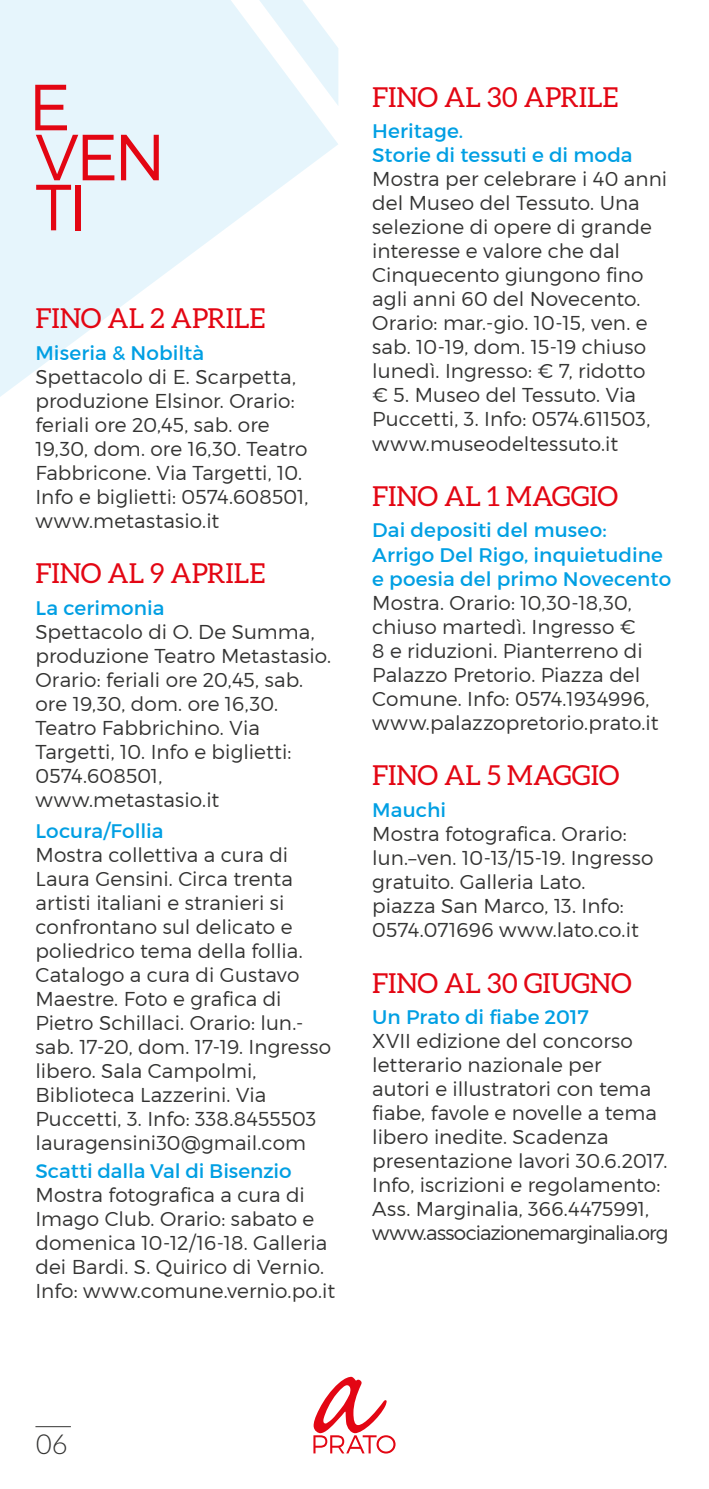
<style>
.page{position:relative;width:709px;height:1489px;background:#fff}
.page>*{position:absolute;margin:0;border:0;box-sizing:border-box;transform-origin:0 0}
.t1{font:300 65px/50px "Montserrat";color:#e30613}
.t2{font:27.5px "Aleo";letter-spacing:-.005em;color:#e30613}
.t3{font:300 27.5px "Aleo";color:#333332}
.t4{font:300 20px/24px "Montserrat";letter-spacing:.005em;color:#333332}
.t5{font:20px/24px "Montserrat";letter-spacing:.005em;color:#009fe3}
</style>
<div class="page">
<svg style="left:0;top:0;width:338px;height:397px;fill:#e6f5fc"></svg>
<svg style="left:243px;top:0;width:95px;height:106px"></svg>
<hr style="left:35px;top:1425px;width:36px;height:1px;background:#333332">
<svg style="left:313px;top:1376px;width:82px;height:77px"></svg>
<h1 class="t1" style="left:28px;top:81px;width:139px">E<br>VEN<br>TI</h1>
<h2 class="t2" style="left:35px;top:303px;width:232px">FINO AL 2 APRILE</h2>
<p class="t5" style="left:35px;top:340px;width:170px">Miseria &amp; Nobiltà</p>
<p class="t4" style="left:35px;top:364px;width:274px">Spettacolo di E. Scarpetta, produzione Elsinor. Orario: feriali ore 20,45, sab. ore<br>19,30, dom. ore 16,30. Teatro<br>Fabbricone. Via Targetti, 10.<br>Info e biglietti: 0574.608501, www.metastasio.it</p>
<h2 class="t2" style="left:35px;top:558px;width:231px">FINO AL 9 APRILE</h2>
<p class="t5" style="left:35px;top:595px;width:131px">La cerimonia</p>
<p class="t4" style="left:35px;top:619px;width:297px">Spettacolo di O. De Summa, produzione Teatro Metastasio.<br>Orario: feriali ore 20,45, sab. ore 19,30, dom. ore 16,30.<br>Teatro Fabbrichino. Via<br>Targetti, 10. Info e biglietti:<br>0574.608501, www.metastasio.it</p>
<p class="t5" style="left:35px;top:818px;width:130px">Locura/Follia</p>
<p class="t4" style="left:35px;top:842px;width:297px">Mostra collettiva a cura di<br>Laura Gensini. Circa trenta artisti italiani e stranieri si confrontano sul delicato e poliedrico tema della follia.<br>Catalogo a cura di Gustavo<br>Maestre. Foto e grafica di<br>Pietro Schillaci. Orario: lun.- sab. 17-20, dom. 17-19. Ingresso libero. Sala Campolmi,<br>Biblioteca Lazzerini. Via<br>Puccetti, 3. Info: 338.8455503 lauragensini30@gmail.com</p>
<p class="t5" style="left:35px;top:1158px;width:258px">Scatti dalla Val di Bisenzio</p>
<p class="t4" style="left:35px;top:1182px;width:301px">Mostra fotografica a cura di<br>Imago Club. Orario: sabato e domenica 10-12/16-18. Galleria dei Bardi. S. Quirico di Vernio.<br>Info: www.comune.vernio.po.it</p>
<h2 class="t2" style="left:372px;top:82px;width:248px">FINO AL 30 APRILE</h2>
<p class="t5" style="left:372px;top:119px;width:262px">Heritage.<br>Storie di tessuti e di moda</p>
<p class="t4" style="left:372px;top:167px;width:296px">Mostra per celebrare i 40 anni del Museo del Tessuto. Una selezione di opere di grande interesse e valore che dal<br>Cinquecento giungono fino agli anni 60 del Novecento.<br>Orario: mar.-gio. 10-15, ven. e sab. 10-19, dom. 15-19 chiuso lunedì. Ingresso: € 7, ridotto<br>€ 5. Museo del Tessuto. Via<br>Puccetti, 3. Info: 0574.611503, www.museodeltessuto.it</p>
<h2 class="t2" style="left:372px;top:481px;width:247px">FINO AL 1 MAGGIO</h2>
<p class="t5" style="left:372px;top:518px;width:300px">Dai depositi del museo:<br>Arrigo Del Rigo, inquietudine e poesia del primo Novecento</p>
<p class="t4" style="left:372px;top:590px;width:288px">Mostra. Orario: 10,30-18,30, chiuso martedì. Ingresso €<br>8 e riduzioni. Pianterreno di<br>Palazzo Pretorio. Piazza del<br>Comune. Info: 0574.1934996, www.palazzopretorio.prato.it</p>
<h2 class="t2" style="left:372px;top:760px;width:249px">FINO AL 5 MAGGIO</h2>
<p class="t5" style="left:372px;top:797px;width:75px">Mauchi</p>
<p class="t4" style="left:372px;top:821px;width:283px">Mostra fotografica. Orario: lun.–ven. 10-13/15-19. Ingresso gratuito. Galleria Lato. piazza San Marco, 13. Info:<br>0574.071696 www.lato.co.it</p>
<h2 class="t2" style="left:372px;top:967px;width:261px">FINO AL 30 GIUGNO</h2>
<p class="t5" style="left:372px;top:1004px;width:218px">Un Prato di fiabe 2017</p>
<p class="t4" style="left:372px;top:1028px;width:298px">XVII edizione del concorso letterario nazionale per<br>autori e illustratori con tema fiabe, favole e novelle a tema libero inedite. Scadenza presentazione lavori 30.6.2017.<br>Info, iscrizioni e regolamento:<br>Ass. Marginalia, 366.4475991, www.associazionemarginalia.org</p>
<h2 class="t3" style="left:35px;top:1428px;width:33px">06</h2>
</div>
